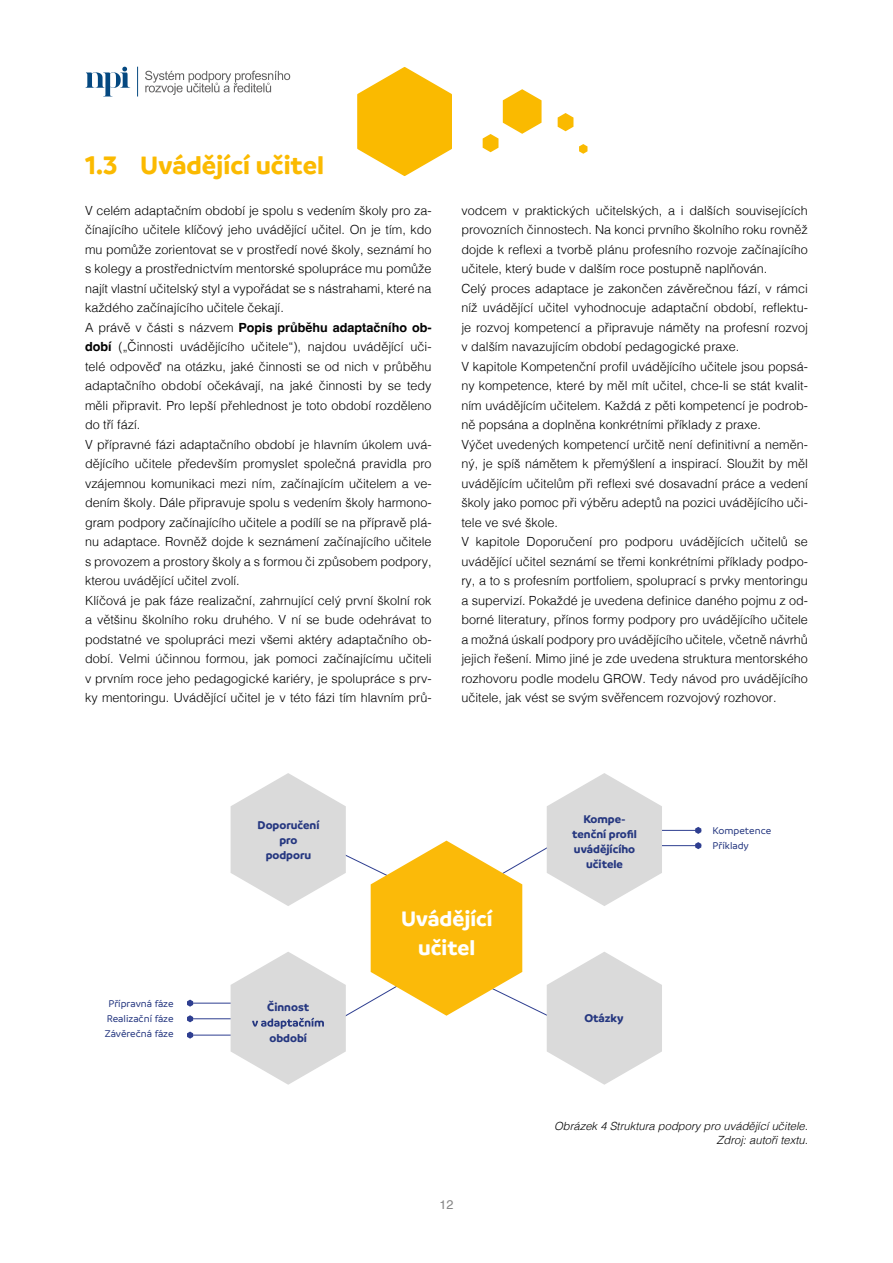
<style>
.page{position:relative;width:893px;height:1263px;background:#fff}
.page>*{position:absolute;margin:0;border:0;box-sizing:border-box;transform-origin:0 0}
.t1{font:700 27px "Branding";color:#fbba00}
.t2{font:700 22.5px/28.5px "Branding";color:#fff;text-align:center}
.t3{font:300 12.6px/19.5px "Helvetica";color:#000}
.t4{font:12.6px "Helvetica";color:#858585}
.t5{font:700 12px/15px "Branding";color:#253780;text-align:center}
.t6{font:italic 300 11.25px/13.5px "Helvetica";color:#000;text-align:right}
.t7{font:500 10.5px/15px "Branding";color:#253780;text-align:center}
.s1{font-weight:700}
</style>
<div class="page">
<svg style="left:85px;top:67px;width:53px;height:29px"></svg>
<svg style="left:145px;top:71px;width:145px;height:24px"></svg>
<svg style="left:695px;top:827px;width:6px;height:7px"></svg>
<hr style="left:655px;top:830px;width:46px;height:1px;background:#2e3e90">
<svg style="left:187px;top:1031px;width:6px;height:8px"></svg>
<svg style="left:695px;top:842px;width:6px;height:7px"></svg>
<hr style="left:187px;top:1035px;width:46px;height:1px;background:#2e3e90">
<hr style="left:655px;top:845px;width:46px;height:1px;background:#2e3e90">
<svg style="left:187px;top:1015px;width:6px;height:7px"></svg>
<hr style="left:187px;top:1018px;width:46px;height:1px;background:#2e3e90">
<svg style="left:187px;top:999px;width:6px;height:8px"></svg>
<hr style="left:187px;top:1003px;width:46px;height:1px;background:#2e3e90">
<svg style="left:231px;top:773px;width:431px;height:312px"></svg>
<svg style="left:357px;top:67px;width:95px;height:109px"></svg>
<svg style="left:483px;top:89px;width:59px;height:63px"></svg>
<svg style="left:558px;top:113px;width:15px;height:18px"></svg>
<svg style="left:579px;top:144px;width:8px;height:10px"></svg>
<h1 class="t1" style="left:85px;top:150px;width:240px">1.3 Uvádějící učitel</h1>
<p class="t3" style="left:85px;top:200px;width:348px">V celém adaptačním období je spolu s vedením školy pro za&shy;čínajícího učitele klíčový jeho uvádějící učitel. On je tím, kdo mu pomůže zorientovat se v prostředí nové školy, seznámí ho s kolegy a prostřednictvím mentorské spolupráce mu pomůže najít vlastní učitelský styl a vypořádat se s nástrahami, které na každého začínajícího učitele čekají.<br>A právě v části s názvem <span class="s1">Popis průběhu adaptačního ob&shy;dobí</span> („Činnosti uvádějícího učitele“), najdou uvádějící uči&shy;telé odpověď na otázku, jaké činnosti se od nich v průběhu adaptačního období očekávají, na jaké činnosti by se tedy měli připravit. Pro lepší přehlednost je toto období rozděleno do tří fází.<br>V přípravné fázi adaptačního období je hlavním úkolem uvá&shy;dějícího učitele především promyslet společná pravidla pro vzájemnou komunikaci mezi ním, začínajícím učitelem a ve&shy;dením školy. Dále připravuje spolu s vedením školy harmono&shy;gram podpory začínajícího učitele a podílí se na přípravě plá&shy;nu adaptace. Rovněž dojde k seznámení začínajícího učitele s provozem a prostory školy a s formou či způsobem podpory, kterou uvádějící učitel zvolí.<br>Klíčová je pak fáze realizační, zahrnující celý první školní rok a většinu školního roku druhého. V ní se bude odehrávat to podstatné ve spolupráci mezi všemi aktéry adaptačního ob&shy;dobí. Velmi účinnou formou, jak pomoci začínajícímu učiteli v prvním roce jeho pedagogické kariéry, je spolupráce s prv&shy;ky mentoringu. Uvádějící učitel je v této fázi tím hlavním prů-</p>
<p class="t3" style="left:461px;top:200px;width:348px">vodcem v praktických učitelských, a i dalších souvisejících provozních činnostech. Na konci prvního školního roku rovněž dojde k reflexi a tvorbě plánu profesního rozvoje začínajícího učitele, který bude v dalším roce postupně naplňován.<br>Celý proces adaptace je zakončen závěrečnou fází, v rámci níž uvádějící učitel vyhodnocuje adaptační období, reflektu&shy;je rozvoj kompetencí a připravuje náměty na profesní rozvoj v dalším navazujícím období pedagogické praxe.<br>V kapitole Kompetenční profil uvádějícího učitele jsou popsá&shy;ny kompetence, které by měl mít učitel, chce-li se stát kvalit&shy;ním uvádějícím učitelem. Každá z pěti kompetencí je podrob&shy;ně popsána a doplněna konkrétními příklady z praxe.<br>Výčet uvedených kompetencí určitě není definitivní a neměn&shy;ný, je spíš námětem k přemýšlení a inspirací. Sloužit by měl uvádějícím učitelům při reflexi své dosavadní práce a vedení školy jako pomoc při výběru adeptů na pozici uvádějícího uči&shy;tele ve své škole.<br>V kapitole Doporučení pro podporu uvádějících učitelů se uvádějící učitel seznámí se třemi konkrétními příklady podpo&shy;ry, a to s profesním portfoliem, spoluprací s prvky mentoringu a supervizí. Pokaždé je uvedena definice daného pojmu z od&shy;borné literatury, přínos formy podpory pro uvádějícího učitele a možná úskalí podpory pro uvádějícího učitele, včetně návrhů jejich řešení. Mimo jiné je zde uvedena struktura mentorského rozhovoru podle modelu GROW. Tedy návod pro uvádějícího učitele, jak vést se svým svěřencem rozvojový rozhovor.</p>
<p class="t7" style="left:105px;top:996px;width:70px">Přípravná fáze<br>Realizační fáze<br>Závěrečná fáze</p>
<p class="t5" style="left:258px;top:817px;width:63px">Doporučení pro podporu</p>
<p class="t5" style="left:572px;top:812px;width:66px">Kompe&shy;tenční profil uvádějícího učitele</p>
<p class="t5" style="left:267px;top:1000px;width:43px">Činnost</p>
<p class="t5" style="left:269px;top:1030px;width:39px">období</p>
<h2 class="t2" style="left:401px;top:905px;width:93px">Uvádějící učitel</h2>
<p class="t5" style="left:584px;top:1010px;width:41px">Otázky</p>
<p class="t7" style="left:713px;top:823px;width:60px;text-align:left">Kompetence<br>Příklady</p>
<p class="t4" style="left:439px;top:1195px;width:16px">12</p>
<p class="t6" style="left:554px;top:1119px;width:255px">Obrázek 4 Struktura podpory pro uvádějící učitele.<br>Zdroj: autoři textu.</p>
</div>
